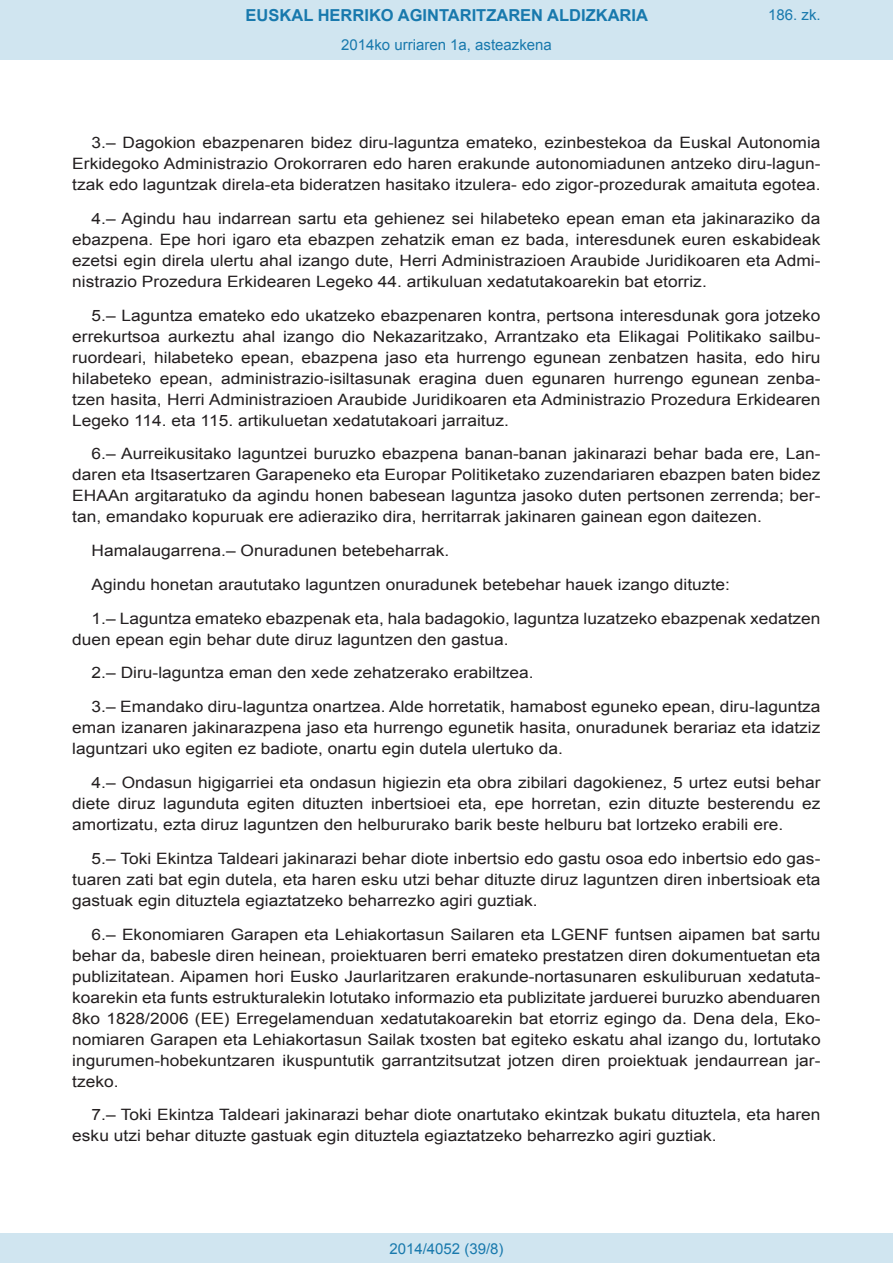
<style>
.page{position:relative;width:893px;height:1263px;background:#fff}
.page>*{position:absolute;margin:0;border:0;box-sizing:border-box;transform-origin:0 0}
.t1{font:700 16.5px "Arial";color:#1879ad}
.BOPVDetalle{font:15.6px/21px "Arial";color:#231f20;text-align:justify;scale:1.11 1}
.Paginacion_Centro{font:15px "Arial";color:#1879ad}
</style>
<div class="page">
<div style="left:0;top:0;width:893px;height:60px;background:#d0e5f0"></div>
<div style="left:0;top:1233px;width:893px;height:30px;background:#d0e5f0"></div>
<p class="t1" style="left:246px;top:4px;width:404px">EUSKAL HERRIKO AGINTARITZAREN ALDIZKARIA</p>
<p class="Paginacion_Centro" style="left:341px;top:35px;width:212px">2014ko urriaren 1a, asteazkena</p>
<p class="Paginacion_Centro" style="left:768px;top:5px;width:54px">186. zk.</p>
<p class="BOPVDetalle" style="left:72px;top:132px;width:676px;text-indent:19px">3.– Dagokion ebazpenaren bidez diru-laguntza emateko, ezinbestekoa da Euskal Autonomia Erkidegoko Administrazio Orokorraren edo haren erakunde autonomiadunen antzeko diru-lagun&shy;tzak edo laguntzak direla-eta bideratzen hasitako itzulera- edo zigor-prozedurak amaituta egotea.</p>
<p class="BOPVDetalle" style="left:72px;top:208px;width:676px;text-indent:19px">4.– Agindu hau indarrean sartu eta gehienez sei hilabeteko epean eman eta jakinaraziko da ebazpena. Epe hori igaro eta ebazpen zehatzik eman ez bada, interesdunek euren eskabideak ezetsi egin direla ulertu ahal izango dute, Herri Administrazioen Araubide Juridikoaren eta Admi&shy;nistrazio Prozedura Erkidearen Legeko 44. artikuluan xedatutakoarekin bat etorriz.</p>
<p class="BOPVDetalle" style="left:72px;top:305px;width:676px;text-indent:19px">5.– Laguntza emateko edo ukatzeko ebazpenaren kontra, pertsona interesdunak gora jotzeko errekurtsoa aurkeztu ahal izango dio Nekazaritzako, Arrantzako eta Elikagai Politikako sailbu&shy;ruordeari, hilabeteko epean, ebazpena jaso eta hurrengo egunean zenbatzen hasita, edo hiru hilabeteko epean, administrazio-isiltasunak eragina duen egunaren hurrengo egunean zenba&shy;tzen hasita, Herri Administrazioen Araubide Juridikoaren eta Administrazio Prozedura Erkidearen Legeko 114. eta 115. artikuluetan xedatutakoari jarraituz.</p>
<p class="BOPVDetalle" style="left:72px;top:444px;width:676px;text-indent:19px">6.– Aurreikusitako laguntzei buruzko ebazpena banan-banan jakinarazi behar bada ere, Lan&shy;daren eta Itsasertzaren Garapeneko eta Europar Politiketako zuzendariaren ebazpen baten bidez EHAAn argitaratuko da agindu honen babesean laguntza jasoko duten pertsonen zerrenda; ber&shy;tan, emandako kopuruak ere adieraziko dira, herritarrak jakinaren gainean egon daitezen.</p>
<p class="BOPVDetalle" style="left:92px;top:540px;width:324px">Hamalaugarrena.– Onuradunen betebeharrak.</p>
<p class="BOPVDetalle" style="left:92px;top:574px;width:577px">Agindu honetan araututako laguntzen onuradunek betebehar hauek izango dituzte:</p>
<p class="BOPVDetalle" style="left:72px;top:608px;width:676px;text-indent:19px">1.– Laguntza emateko ebazpenak eta, hala badagokio, laguntza luzatzeko ebazpenak xedatzen duen epean egin behar dute diruz laguntzen den gastua.</p>
<p class="BOPVDetalle" style="left:92px;top:663px;width:400px">2.– Diru-laguntza eman den xede zehatzerako erabiltzea.</p>
<p class="BOPVDetalle" style="left:72px;top:696px;width:676px;text-indent:19px">3.– Emandako diru-laguntza onartzea. Alde horretatik, hamabost eguneko epean, diru-laguntza eman izanaren jakinarazpena jaso eta hurrengo egunetik hasita, onuradunek berariaz eta idatziz laguntzari uko egiten ez badiote, onartu egin dutela ulertuko da.</p>
<p class="BOPVDetalle" style="left:72px;top:772px;width:676px;text-indent:19px">4.– Ondasun higigarriei eta ondasun higiezin eta obra zibilari dagokienez, 5 urtez eutsi behar diete diruz lagunduta egiten dituzten inbertsioei eta, epe horretan, ezin dituzte besterendu ez amortizatu, ezta diruz laguntzen den helbururako barik beste helburu bat lortzeko erabili ere.</p>
<p class="BOPVDetalle" style="left:72px;top:848px;width:676px;text-indent:19px">5.– Toki Ekintza Taldeari jakinarazi behar diote inbertsio edo gastu osoa edo inbertsio edo gas&shy;tuaren zati bat egin dutela, eta haren esku utzi behar dituzte diruz laguntzen diren inbertsioak eta gastuak egin dituztela egiaztatzeko beharrezko agiri guztiak.</p>
<p class="BOPVDetalle" style="left:72px;top:924px;width:676px;text-indent:19px">6.– Ekonomiaren Garapen eta Lehiakortasun Sailaren eta LGENF funtsen aipamen bat sartu behar da, babesle diren heinean, proiektuaren berri emateko prestatzen diren dokumentuetan eta publizitatean. Aipamen hori Eusko Jaurlaritzaren erakunde-nortasunaren eskuliburuan xedatuta&shy;koarekin eta funts estrukturalekin lotutako informazio eta publizitate jarduerei buruzko abenduaren 8ko 1828/2006 (EE) Erregelamenduan xedatutakoarekin bat etorriz egingo da. Dena dela, Eko&shy;nomiaren Garapen eta Lehiakortasun Sailak txosten bat egiteko eskatu ahal izango du, lortutako ingurumen-hobekuntzaren ikuspuntutik garrantzitsutzat jotzen diren proiektuak jendaurrean jar&shy;tzeko.</p>
<p class="BOPVDetalle" style="left:72px;top:1104px;width:676px;text-indent:19px">7.– Toki Ekintza Taldeari jakinarazi behar diote onartutako ekintzak bukatu dituztela, eta haren esku utzi behar dituzte gastuak egin dituztela egiaztatzeko beharrezko agiri guztiak.</p>
<p class="Paginacion_Centro" style="left:389px;top:1238px;width:116px">2014/4052 (39/8)</p>
</div>
